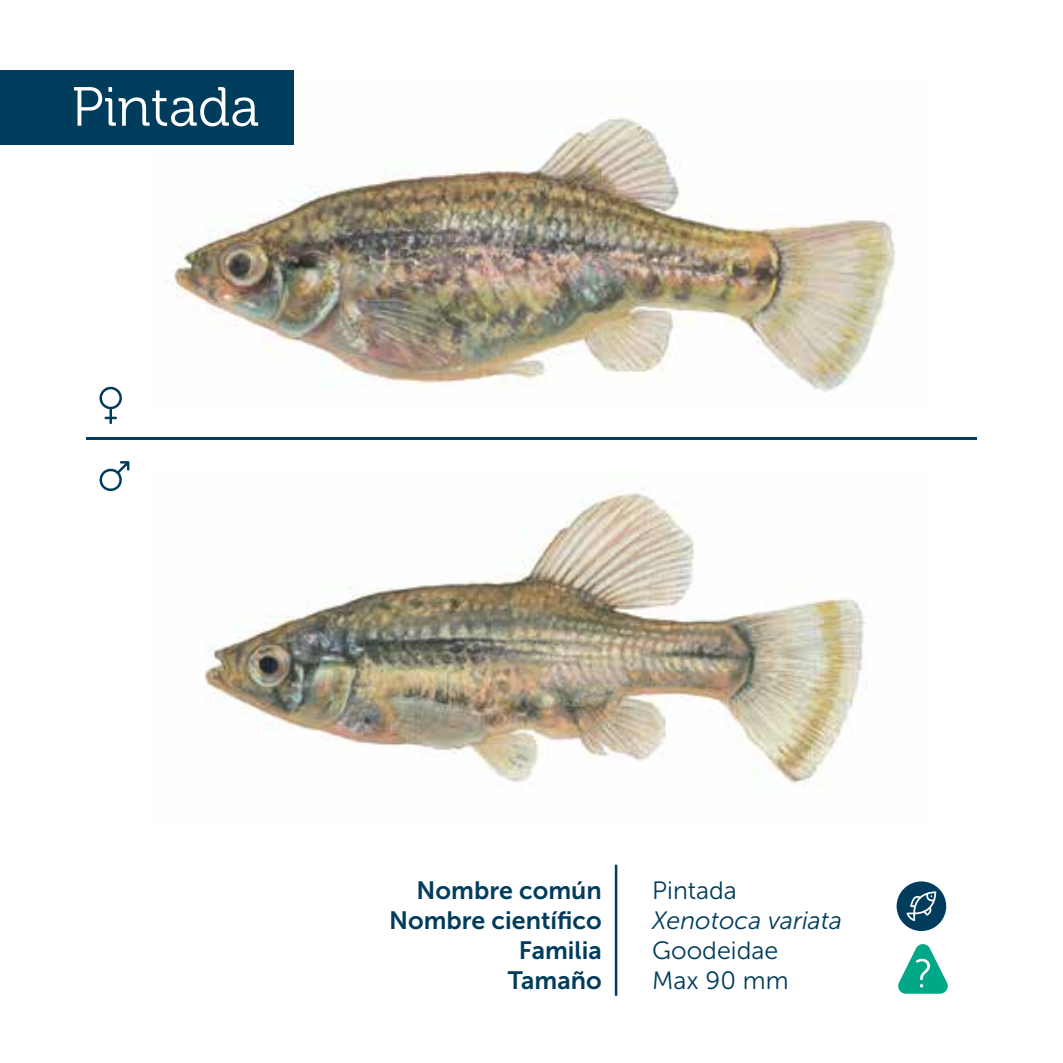
<style>
.page{position:relative;width:1063px;height:1063px;background:#fff}
.page>*{position:absolute;margin:0;border:0;box-sizing:border-box;transform-origin:0 0}
.t1{font:55px "Museo 300";color:#fff}
.t2{font:25px/30px "Museo Sans 700";color:#003c5b;text-align:right}
.t3{font:25px/30px "Museo Sans 300";color:#003c5b}
.t4{font:italic 25px "Museo Sans 300";color:#003c5b}
</style>
<div class="page">
<svg style="left:898px;top:944px;width:50px;height:50px"></svg>
<div style="left:897px;top:881px;width:49px;height:50px;background:#003c5b;border-radius:50%"></div>
<svg style="left:906px;top:891px;width:30px;height:30px"></svg>
<hr style="left:615px;top:865px;width:2px;height:131px;background:#003c5b">
<img style="left:204px;top:487px;width:663px;height:301px">
<img style="left:174px;top:117px;width:722px;height:275px">
<hr style="left:86px;top:437px;width:891px;height:3px;background:#003c5b">
<div style="left:0;top:71px;width:294px;height:74px;background:#003c5b"></div>
<svg style="left:99px;top:387px;width:23px;height:37px"></svg>
<svg style="left:99px;top:461px;width:30px;height:30px"></svg>
<h1 class="t1" style="left:72px;top:77px;width:189px">Pintada</h1>
<p class="t2" style="left:389px;top:876px;width:214px">Nombre común<br>Nombre científico<br>Familia<br>Tamaño</p>
<p class="t3" style="left:652px;top:876px;width:86px">Pintada</p>
<p class="t4" style="left:652px;top:907px;width:191px">Xenotoca variata</p>
<p class="t3" style="left:652px;top:936px;width:138px">Goodeidae<br>Max 90 mm</p>
</div>
